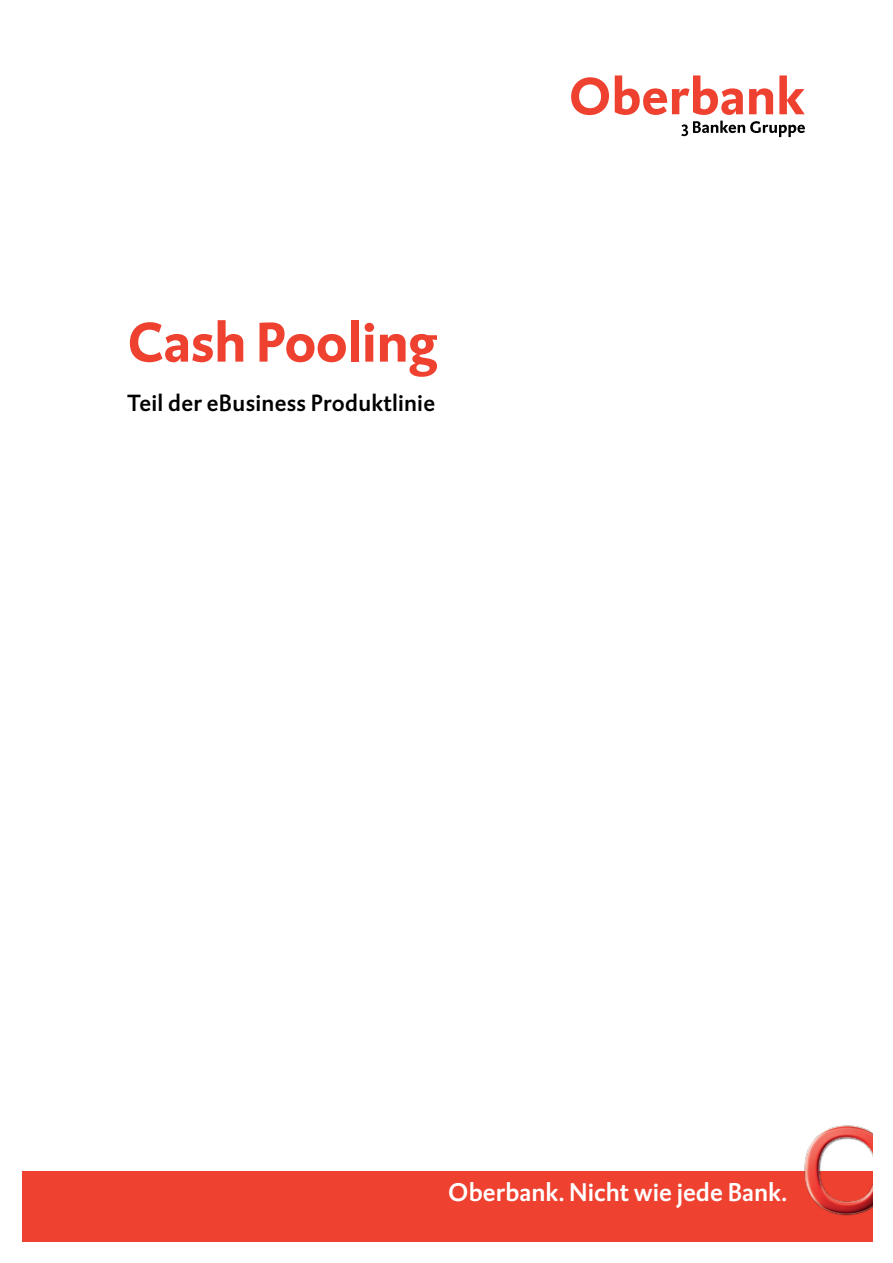
<style>
.page{position:relative;width:893px;height:1263px;background:#fff}
.page>*{position:absolute;margin:0;border:0;box-sizing:border-box;transform-origin:0 0}
.t1{font:700 57px "DTL Caspari T";letter-spacing:-.01em;color:#ef4130}
.t2{font:26.25px "DTL Caspari T Medium";color:#fff}
.t3{font:24px "DTL Caspari T Medium";letter-spacing:.01em;color:#000}
</style>
<div class="page">
<div style="left:22px;top:1171px;width:851px;height:71px;background:#ef4130"></div>
<img style="left:804px;top:1125px;width:69px;height:91px">
<svg style="left:571px;top:77px;width:38px;height:38px"></svg>
<svg style="left:615px;top:75px;width:128px;height:40px"></svg>
<svg style="left:749px;top:88px;width:24px;height:26px"></svg>
<svg style="left:779px;top:75px;width:26px;height:39px"></svg>
<svg style="left:681px;top:121px;width:124px;height:16px"></svg>
<h1 class="t1" style="left:128px;top:304px;width:311px">Cash Pooling</h1>
<p class="t3" style="left:128px;top:388px;width:309px">Teil der eBusiness Produktlinie</p>
<p class="t2" style="left:448px;top:1175px;width:340px">Oberbank. Nicht wie jede Bank.</p>
</div>
